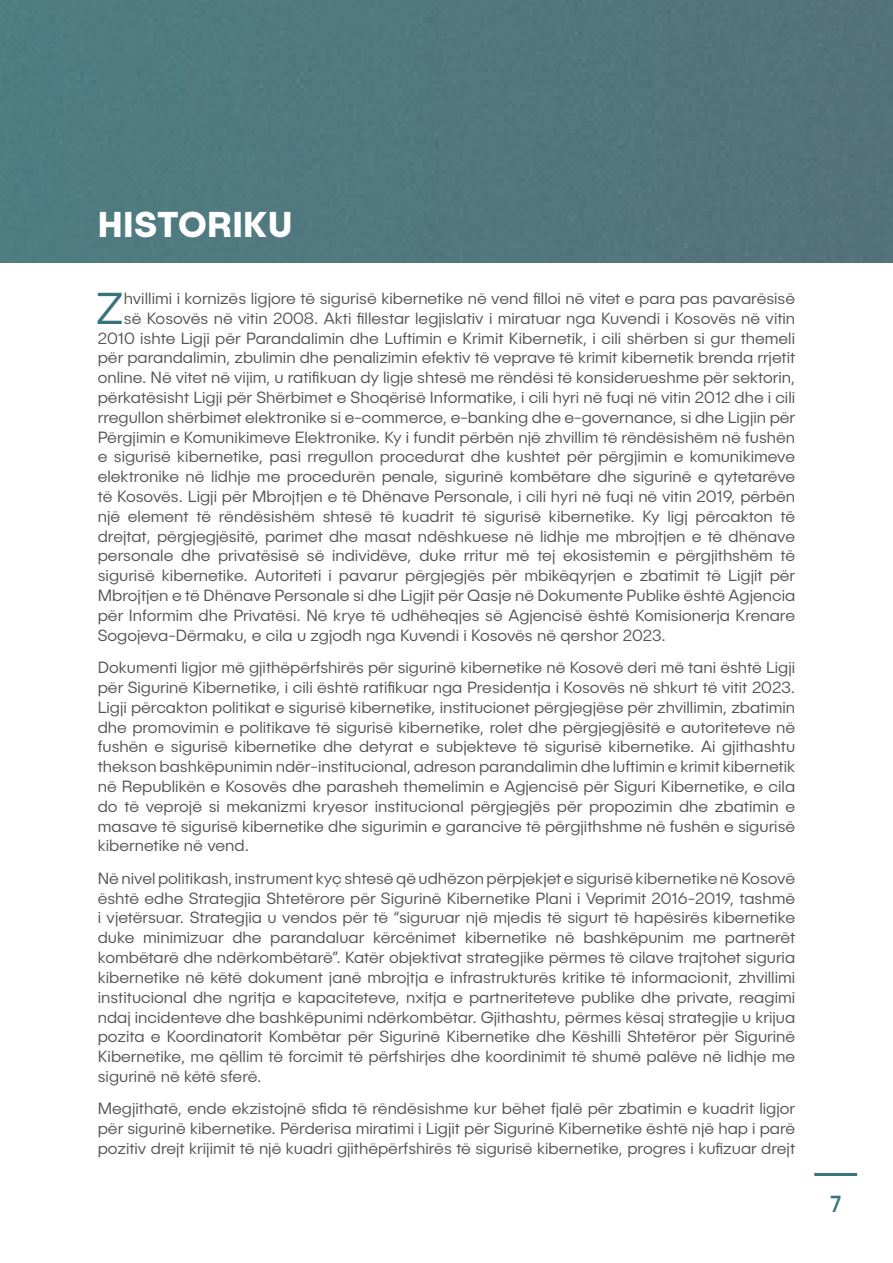
<style>
.page{position:relative;width:893px;height:1263px;background:#fff}
.page>*{position:absolute;margin:0;border:0;box-sizing:border-box;transform-origin:0 0}
.t1{font:300 45.15px "Publica Sans";color:#38737e}
.t2{font:700 36px "Publica Sans";letter-spacing:.01em;color:#fff}
.t3{font:500 23.4px "Publica Sans";color:#38737e;scale:.83 1}
.t4{font:300 16.5px/19.8px "Publica Sans";color:#545453;text-align:justify}
</style>
<div class="page">
<div style="left:0;top:0;width:893px;height:263px;background:#52787e"></div>
<hr style="left:814px;top:1173px;width:43px;height:3px;background:#38737e">
<p class="t2" style="left:98px;top:201px;width:196px">HISTORIKU</p>
<p class="t1" style="left:96px;top:280px;width:30px">Z</p>
<p class="t4" style="left:124px;top:288px;width:673px">hvillimi i kornizës ligjore të sigurisë kibernetike në vend filloi në vitet e para pas pavarësisë</p>
<p class="t4" style="left:124px;top:308px;width:673px">së Kosovës në vitin 2008. Akti fillestar legjislativ i miratuar nga Kuvendi i Kosovës në vitin</p>
<p class="t4" style="left:98px;top:327px;width:699px">2010 ishte Ligji për Parandalimin dhe Luftimin e Krimit Kibernetik, i cili shërben si gur themeli</p>
<p class="t4" style="left:98px;top:347px;width:699px">për parandalimin, zbulimin dhe penalizimin efektiv të veprave të krimit kibernetik brenda rrjetit</p>
<p class="t4" style="left:98px;top:367px;width:699px">online. Në vitet në vijim, u ratifikuan dy ligje shtesë me rëndësi të konsiderueshme për sektorin,</p>
<p class="t4" style="left:98px;top:387px;width:699px">përkatësisht Ligji për Shërbimet e Shoqërisë Informatike, i cili hyri në fuqi në vitin 2012 dhe i cili</p>
<p class="t4" style="left:98px;top:407px;width:699px">rregullon shërbimet elektronike si e-commerce, e-banking dhe e-governance, si dhe Ligjin për</p>
<p class="t4" style="left:98px;top:426px;width:699px">Përgjimin e Komunikimeve Elektronike. Ky i fundit përbën një zhvillim të rëndësishëm në fushën</p>
<p class="t4" style="left:98px;top:446px;width:699px">e sigurisë kibernetike, pasi rregullon procedurat dhe kushtet për përgjimin e komunikimeve</p>
<p class="t4" style="left:98px;top:466px;width:699px">elektronike në lidhje me procedurën penale, sigurinë kombëtare dhe sigurinë e qytetarëve</p>
<p class="t4" style="left:98px;top:486px;width:699px">të Kosovës. Ligji për Mbrojtjen e të Dhënave Personale, i cili hyri në fuqi në vitin 2019, përbën</p>
<p class="t4" style="left:98px;top:506px;width:699px">një element të rëndësishëm shtesë të kuadrit të sigurisë kibernetike. Ky ligj përcakton të</p>
<p class="t4" style="left:98px;top:525px;width:699px">drejtat, përgjegjësitë, parimet dhe masat ndëshkuese në lidhje me mbrojtjen e të dhënave</p>
<p class="t4" style="left:98px;top:545px;width:699px">personale dhe privatësisë së individëve, duke rritur më tej ekosistemin e përgjithshëm të</p>
<p class="t4" style="left:98px;top:565px;width:699px">sigurisë kibernetike. Autoriteti i pavarur përgjegjës për mbikëqyrjen e zbatimit të Ligjit për</p>
<p class="t4" style="left:98px;top:585px;width:699px">Mbrojtjen e të Dhënave Personale si dhe Ligjit për Qasje në Dokumente Publike është Agjencia</p>
<p class="t4" style="left:98px;top:605px;width:699px">për Informim dhe Privatësi. Në krye të udhëheqjes së Agjencisë është Komisionerja Krenare</p>
<p class="t4" style="left:98px;top:624px;width:570px">Sogojeva-Dërmaku, e cila u zgjodh nga Kuvendi i Kosovës në qershor 2023.</p>
<p class="t4" style="left:98px;top:657px;width:699px">Dokumenti ligjor më gjithëpërfshirës për sigurinë kibernetike në Kosovë deri më tani është Ligji për Sigurinë Kibernetike, i cili është ratifikuar nga Presidentja i Kosovës në shkurt të vitit 2023.<br>Ligji përcakton politikat e sigurisë kibernetike, institucionet përgjegjëse për zhvillimin, zbatimin dhe promovimin e politikave të sigurisë kibernetike, rolet dhe përgjegjësitë e autoriteteve në fushën e sigurisë kibernetike dhe detyrat e subjekteve të sigurisë kibernetike. Ai gjithashtu thekson bashkëpunimin ndër-institucional, adreson parandalimin dhe luftimin e krimit kibernetik në Republikën e Kosovës dhe parasheh themelimin e Agjencisë për Siguri Kibernetike, e cila do të veprojë si mekanizmi kryesor institucional përgjegjës për propozimin dhe zbatimin e masave të sigurisë kibernetike dhe sigurimin e garancive të përgjithshme në fushën e sigurisë kibernetike në vend.</p>
<p class="t4" style="left:98px;top:868px;width:699px">Në nivel politikash, instrument kyç shtesë që udhëzon përpjekjet e sigurisë kibernetike në Kosovë është edhe Strategjia Shtetërore për Sigurinë Kibernetike Plani i Veprimit 2016-2019, tashmë i vjetërsuar. Strategjia u vendos për të “siguruar një mjedis të sigurt të hapësirës kibernetike duke minimizuar dhe parandaluar kërcënimet kibernetike në bashkëpunim me partnerët kombëtarë dhe ndërkombëtarë”. Katër objektivat strategjike përmes të cilave trajtohet siguria kibernetike në këtë dokument janë mbrojtja e infrastrukturës kritike të informacionit, zhvillimi institucional dhe ngritja e kapaciteteve, nxitja e partneriteteve publike dhe private, reagimi ndaj incidenteve dhe bashkëpunimi ndërkombëtar. Gjithashtu, përmes kësaj strategjie u krijua pozita e Koordinatorit Kombëtar për Sigurinë Kibernetike dhe Këshilli Shtetëror për Sigurinë Kibernetike, me qëllim të forcimit të përfshirjes dhe koordinimit të shumë palëve në lidhje me sigurinë në këtë sferë.</p>
<p class="t4" style="left:98px;top:1098px;width:699px">Megjithatë, ende ekzistojnë sfida të rëndësishme kur bëhet fjalë për zbatimin e kuadrit ligjor për sigurinë kibernetike. Përderisa miratimi i Ligjit për Sigurinë Kibernetike është një hap i parë pozitiv drejt krijimit të një kuadri gjithëpërfshirës të sigurisë kibernetike, progres i kufizuar drejt</p>
<p class="t3" style="left:830px;top:1189px;width:15px">7</p>
</div>
